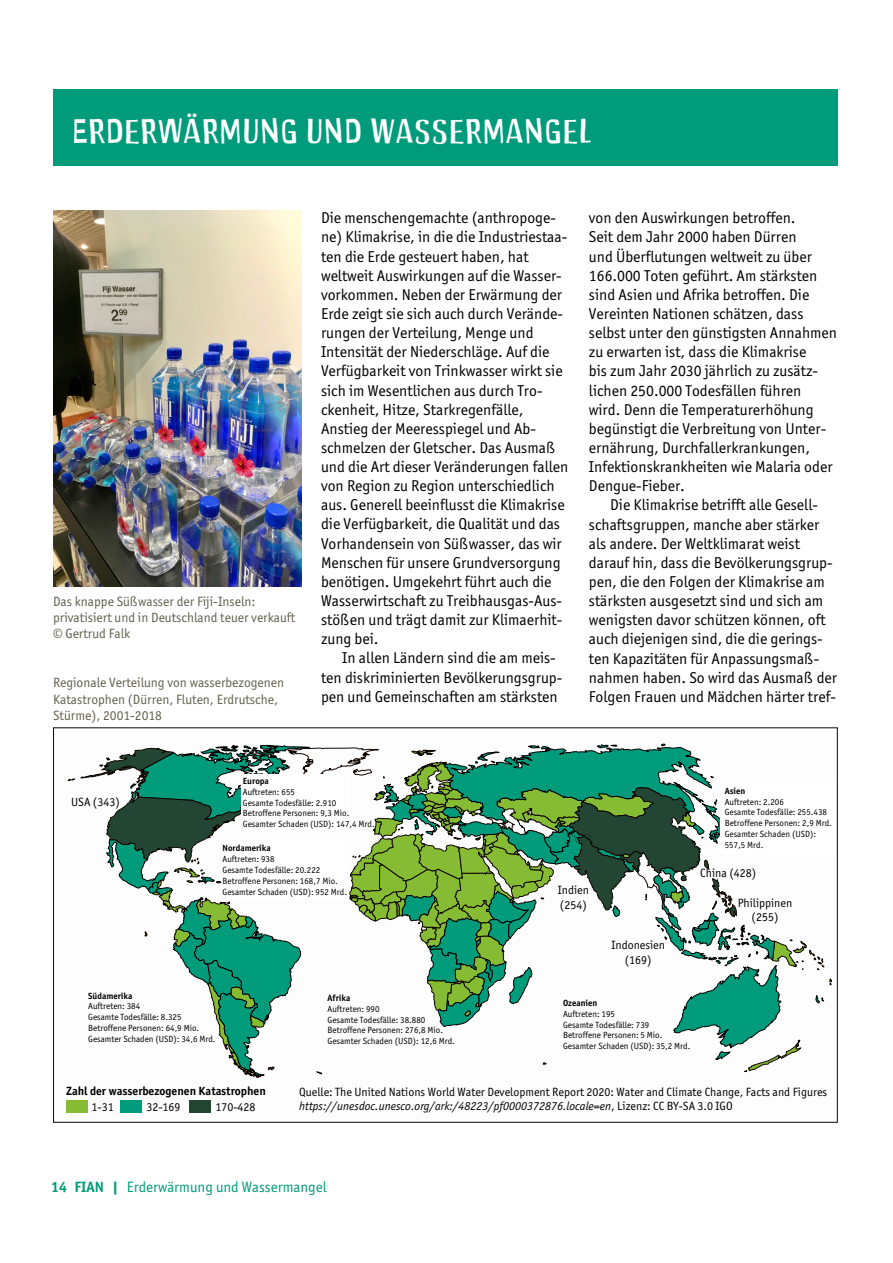
<style>
.page{position:relative;width:893px;height:1263px;background:#fff}
.page>*{position:absolute;margin:0;border:0;box-sizing:border-box;transform-origin:0 0}
.t1{font:36px "Fian Headline";letter-spacing:.025em;color:#fff}
.t2{font:15.75px/19.2px "Officina Sans ITC Boo";color:#000}
.t3{font:15px "Officina Sans ITC Boo";color:#009b7a}
.t4{font:13.5px/16.2px "Officina Sans ITC Boo";color:#63604c}
.t5{font:12px/14.4px "Officina Sans ITC Boo";color:#000;text-align:center}
.t6{font:12px "Officina Sans ITC Boo It";color:#000}
.t7{font:700 12px "Officina Sans ITC";color:#000}
.t8{font:9px/10.8px "Officina Sans ITC Boo";color:#000}
.t9{font:700 9px "Officina Sans ITC";color:#000}
.s1{font-family:"Officina Sans ITC Boo"}
.s2{font-family:"Officina Sans ITC";font-weight:700}
</style>
<div class="page">
<svg style="left:68px;top:744px;width:764px;height:334px"></svg>
<div style="left:720px;top:782px;width:116px;height:72px;background:#fff"></div>
<div style="left:241px;top:774px;width:109px;height:57px;background:#fff"></div>
<div style="left:222px;top:842px;width:124px;height:57px;background:#fff"></div>
<div style="left:190px;top:1100px;width:21px;height:13px;background:#234634"></div>
<div style="left:121px;top:1100px;width:21px;height:13px;background:#009b7a"></div>
<div style="left:66px;top:1100px;width:21px;height:13px;background:#86bb34"></div>
<img style="left:53px;top:211px;width:249px;height:376px">
<div style="left:53px;top:89px;width:785px;height:77px;background:#009b7a"></div>
<h1 class="t1" style="left:72px;top:113px;width:521px">ERDERWÄRMUNG UND WASSERMANGEL</h1>
<p class="t4" style="left:53px;top:593px;width:244px">Das knappe Süßwasser der Fiji-Inseln: privatisiert und in Deutschland teuer verkauft © Gertrud Falk</p>
<p class="t4" style="left:53px;top:675px;width:232px">Regionale Verteilung von wasserbezogenen<br>Katastrophen (Dürren, Fluten, Erdrutsche,<br>Stürme), 2001-2018</p>
<p class="t2" style="left:321px;top:208px;width:249px">Die menschengemachte (anthropoge&shy;ne) Klimakrise, in die die Industriestaa&shy;ten die Erde gesteuert haben, hat weltweit Auswirkungen auf die Wasser&shy;vorkommen. Neben der Erwärmung der Erde zeigt sie sich auch durch Verände&shy;rungen der Verteilung, Menge und Intensität der Niederschläge. Auf die Verfügbarkeit von Trinkwasser wirkt sie sich im Wesentlichen aus durch Tro&shy;ckenheit, Hitze, Starkregenfälle, Anstieg der Meeresspiegel und Ab&shy;schmelzen der Gletscher. Das Ausmaß und die Art dieser Veränderungen fallen von Region zu Region unterschiedlich aus. Generell beeinflusst die Klimakrise die Verfügbarkeit, die Qualität und das Vorhandensein von Süßwasser, das wir Menschen für unsere Grundversorgung benötigen. Umgekehrt führt auch die Wasserwirtschaft zu Treibhausgas-Aus&shy;stößen und trägt damit zur Klimaerhit&shy;zung bei.</p>
<p class="t2" style="left:321px;top:648px;width:243px;text-indent:21px">In allen Ländern sind die am meis&shy;ten diskriminierten Bevölkerungsgrup&shy;pen und Gemeinschaften am stärksten</p>
<p class="t2" style="left:589px;top:208px;width:250px">von den Auswirkungen betroffen.<br>Seit dem Jahr 2000 haben Dürren<br>und Überflutungen weltweit zu über 166.000 Toten geführt. Am stärksten sind Asien und Afrika betroffen. Die Vereinten Nationen schätzen, dass selbst unter den günstigsten Annahmen zu erwarten ist, dass die Klimakrise<br>bis zum Jahr 2030 jährlich zu zusätz&shy;lichen 250.000 Todesfällen führen<br>wird. Denn die Temperaturerhöhung begünstigt die Verbreitung von Unter&shy;ernährung, Durchfallerkrankungen, Infektionskrankheiten wie Malaria oder Dengue-Fieber.</p>
<p class="t2" style="left:589px;top:495px;width:250px;text-indent:21px">Die Klimakrise betrifft alle Gesell&shy;schaftsgruppen, manche aber stärker als andere. Der Weltklimarat weist darauf hin, dass die Bevölkerungsgrup&shy;pen, die den Folgen der Klimakrise am stärksten ausgesetzt sind und sich am wenigsten davor schützen können, oft auch diejenigen sind, die die gerings&shy;ten Kapazitäten für Anpassungsmaß&shy;nahmen haben. So wird das Ausmaß der Folgen Frauen und Mädchen härter tref-</p>
<p class="t5" style="left:71px;top:794px;width:50px">USA (343)</p>
<p class="t9" style="left:243px;top:775px;width:27px">Europa</p>
<p class="t8" style="left:243px;top:786px;width:133px">Auftreten: 655<br>Gesamte Todesfälle: 2.910<br>Betroffene Personen: 9,3 Mio.<br>Gesamter Schaden (USD): 147,4 Mrd.</p>
<p class="t9" style="left:223px;top:843px;width:50px">Nordamerika</p>
<p class="t8" style="left:223px;top:854px;width:126px">Auftreten: 938<br>Gesamte Todesfälle: 20.222<br>Betroffene Personen: 168,7 Mio.<br>Gesamter Schaden (USD): 952 Mrd.</p>
<p class="t9" style="left:88px;top:990px;width:46px">Südamerika</p>
<p class="t8" style="left:88px;top:1001px;width:129px">Auftreten: 384<br>Gesamte Todesfälle: 8.325<br>Betroffene Personen: 64,9 Mio.<br>Gesamter Schaden (USD): 34,6 Mrd.</p>
<p class="t9" style="left:328px;top:992px;width:24px">Afrika</p>
<p class="t8" style="left:328px;top:1003px;width:129px">Auftreten: 990<br>Gesamte Todesfälle: 38.880<br>Betroffene Personen: 276,8 Mio.<br>Gesamter Schaden (USD): 12,6 Mrd.</p>
<p class="t5" style="left:558px;top:883px;width:33px;text-align:left">Indien (254)</p>
<p class="t5" style="left:611px;top:938px;width:55px">Indonesien (169)</p>
<p class="t9" style="left:725px;top:785px;width:22px">Asien</p>
<p class="t8" style="left:725px;top:796px;width:109px">Auftreten: 2.206<br>Gesamte Todesfälle: 255.438<br>Betroffene Personen: 2,9 Mrd.<br>Gesamter Schaden (USD):<br>557,5 Mrd.</p>
<p class="t5" style="left:700px;top:866px;width:58px">China (428)</p>
<p class="t5" style="left:738px;top:895px;width:56px">Philippinen (255)</p>
<p class="t9" style="left:563px;top:997px;width:36px">Ozeanien</p>
<p class="t8" style="left:563px;top:1008px;width:129px">Auftreten: 195<br>Gesamte Todesfälle: 739<br>Betroffene Personen: 5 Mio.<br>Gesamter Schaden (USD): 35,2 Mrd.</p>
<p class="t7" style="left:66px;top:1084px;width:201px">Zahl der wasserbezogenen Katastrophen</p>
<p class="t5" style="left:299px;top:1084px;width:529px">Quelle: The United Nations World Water Development Report 2020: Water and Climate Change, Facts and Figures</p>
<p class="t6" style="left:299px;top:1099px;width:435px">https://unesdoc.unesco.org/ark:/48223/pf0000372876.locale=en<span class="s1">, Lizenz: CC BY-SA 3.0 IGO</span></p>
<p class="t5" style="left:92px;top:1099px;width:24px">1-31</p>
<p class="t5" style="left:146px;top:1099px;width:36px">32-169</p>
<p class="t5" style="left:215px;top:1099px;width:42px">170-428</p>
<p class="t3" style="left:51px;top:1178px;width:277px"><span class="s2">14 FIAN |</span> Erderwärmung und Wassermangel</p>
</div>
